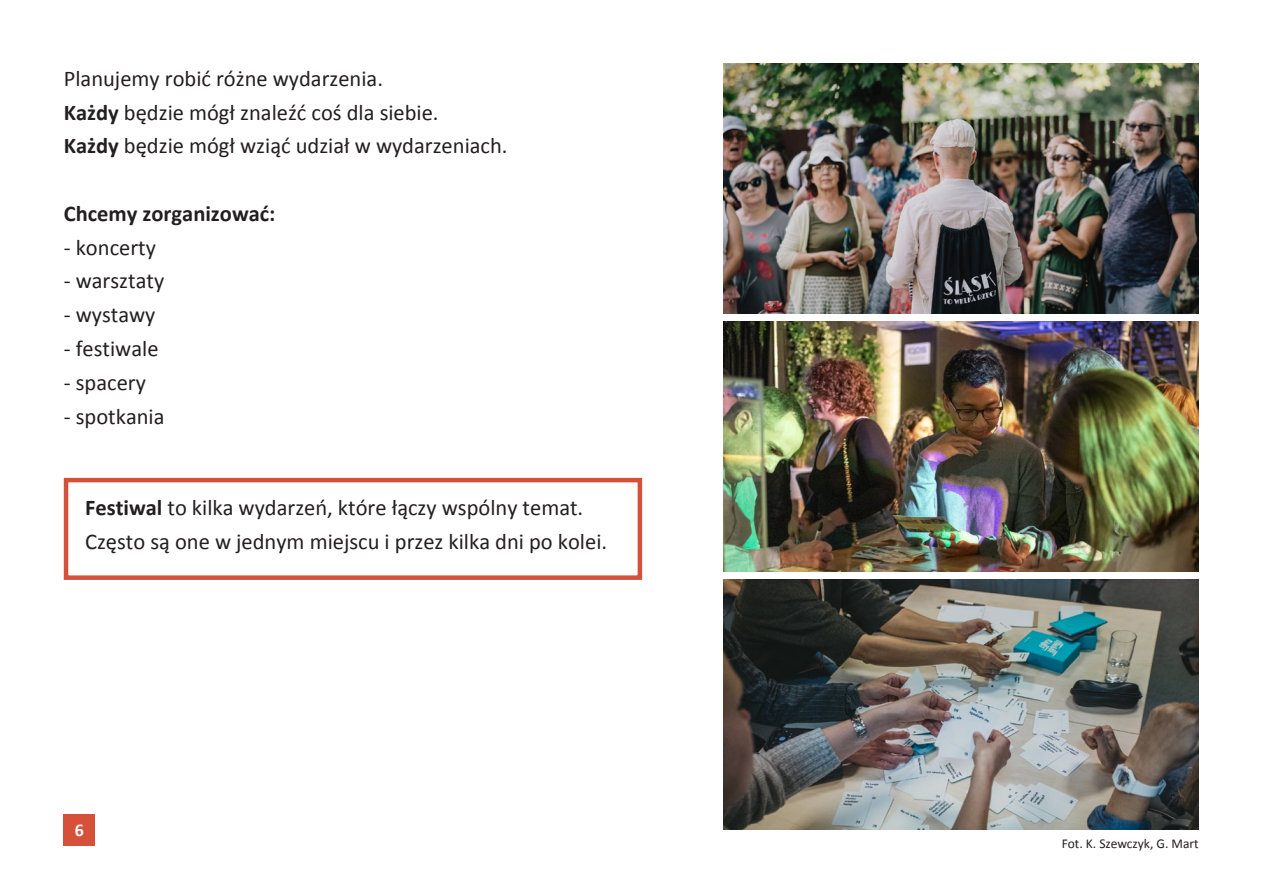
<style>
.page{position:relative;width:1263px;height:893px;background:#fff}
.page>*{position:absolute;margin:0;border:0;box-sizing:border-box;transform-origin:0 0}
.t1{font:22.5px/33.8px "Calibri";color:#231f20}
.t2{font:700 22.5px "Calibri";color:#231f20}
.t3{font:700 18px "Calibri";color:#fff}
.t4{font:13.5px "Calibri";color:#231f20}
.s1{font-weight:700}
</style>
<div class="page">
<div style="left:64px;top:815px;width:31px;height:31px;background:#d5513a"></div>
<div style="left:64px;top:478px;width:578px;height:102px;border:4px solid #d5513a"></div>
<img style="left:724px;top:64px;width:475px;height:249px">
<img style="left:724px;top:580px;width:475px;height:249px">
<img style="left:724px;top:322px;width:475px;height:249px">
<p class="t1" style="left:64px;top:62px;width:445px">Planujemy robić różne wydarzenia.<br><span class="s1">Każdy</span> będzie mógł znaleźć coś dla siebie.<br><span class="s1">Każdy</span> będzie mógł wziąć udział w wydarzeniach.</p>
<p class="t2" style="left:64px;top:199px;width:213px">Chcemy zorganizować:</p>
<p class="t1" style="left:64px;top:230px;width:94px">- koncerty</p>
<p class="t1" style="left:64px;top:264px;width:102px">- warsztaty</p>
<p class="t1" style="left:64px;top:298px;width:93px">- wystawy</p>
<p class="t1" style="left:64px;top:332px;width:96px">- festiwale</p>
<p class="t1" style="left:64px;top:365px;width:84px">- spacery</p>
<p class="t1" style="left:64px;top:399px;width:102px">- spotkania</p>
<p class="t1" style="left:85px;top:491px;width:524px"><span class="s1">Festiwal</span> to kilka wydarzeń, które łączy wspólny temat.<br>Często są one w jednym miejscu i przez kilka dni po kolei.</p>
<p class="t3" style="left:75px;top:818px;width:11px">6</p>
<p class="t4" style="left:1062px;top:835px;width:138px">Fot. K. Szewczyk, G. Mart</p>
</div>
